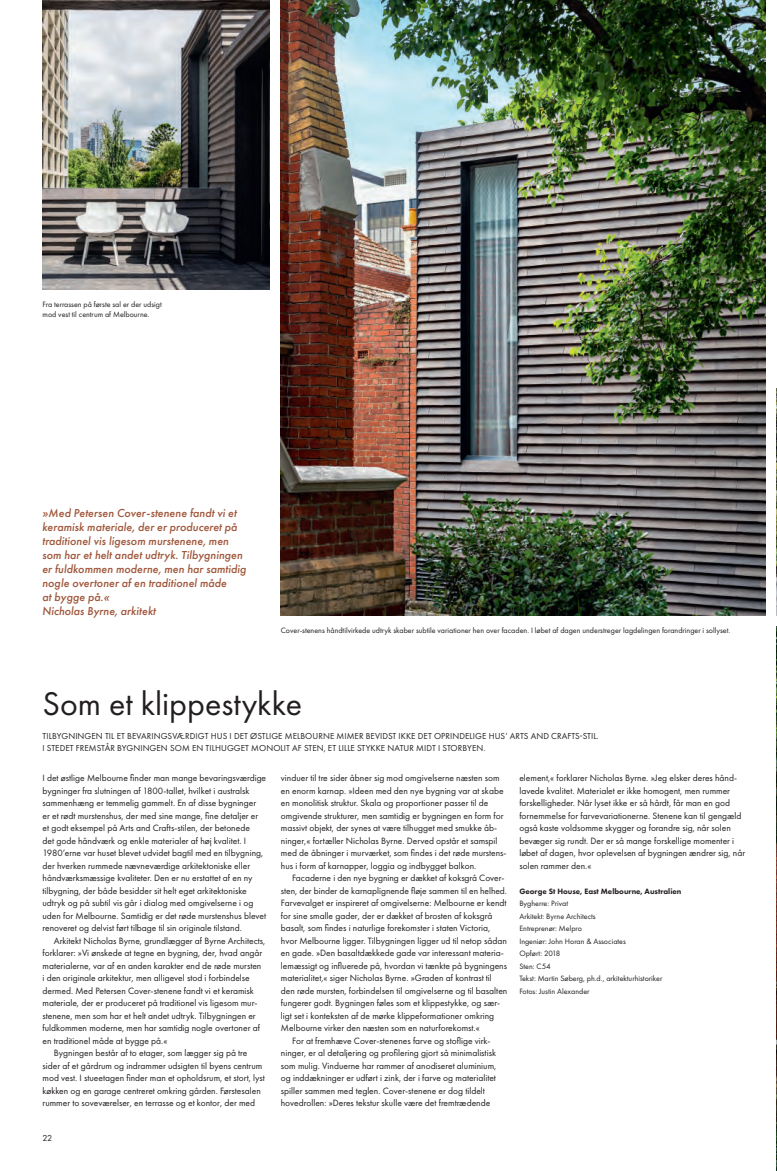
<style>
.page{position:relative;width:777px;height:1171px;background:#fff}
.page>*{position:absolute;margin:0;border:0;box-sizing:border-box;transform-origin:0 0}
.t1{font:34px "Futura PT";color:#231f20}
.t2{font:italic 500 12px/14px "Futura PT";color:#a0563a}
.t3{font:9.5px/12.5px "Futura PT";color:#231f20}
.t4{font:9px/12px "Futura PT";letter-spacing:.01em;color:#231f20}
.t5{font:8px/12.5px "Futura PT";color:#231f20}
.t6{font:800 8px "Futura PT";color:#231f20}
</style>
<div class="page">
<img style="left:281px;top:0;width:484px;height:615px">
<img style="left:43px;top:0;width:226px;height:289px">
<img style="left:776px;top:388px;width:1px;height:227px">
<img style="left:776px;top:626px;width:1px;height:544px">
<p class="t5" style="left:43px;top:299px;width:121px;line-height:10px">Fra terrassen på første sal er der udsigt mod vest til centrum af Melbourne.</p>
<p class="t2" style="left:42px;top:506px;width:206px">»Med Petersen Cover-stenene fandt vi et keramisk materiale, der er produceret på traditionel vis ligesom murstenene, men som har et helt andet udtryk. Tilbygningen er fuldkommen moderne, men har samtidig nogle overtoner af en traditionel måde<br>at bygge på.«<br>Nicholas Byrne, arkitekt</p>
<p class="t5" style="left:281px;top:624px;width:451px">Cover-stenens håndtilvirkede udtryk skaber subtile variationer hen over facaden. I løbet af dagen understreger lagdelingen forandringer i sollyset.</p>
<h1 class="t1" style="left:43px;top:683px;width:261px">Som et klippestykke</h1>
<p class="t4" style="left:43px;top:730px;width:557px">TILBYGNINGEN TIL ET BEVARINGSVÆRDIGT HUS I DET ØSTLIGE MELBOURNE MIMER BEVIDST IKKE DET OPRINDELIGE HUS’ ARTS AND CRAFTS-STIL.<br>I STEDET FREMSTÅR BYGNINGEN SOM EN TILHUGGET MONOLIT AF STEN, ET LILLE STYKKE NATUR MIDT I STORBYEN.</p>
<p class="t3" style="left:43px;top:772px;width:225px">I det østlige Melbourne finder man mange bevaringsværdige bygninger fra slutningen af 1800-tallet, hvilket i australsk sammenhæng er temmelig gammelt. En af disse bygninger<br>er et rødt murstenshus, der med sine mange, fine detaljer er et godt eksempel på Arts and Crafts-stilen, der betonede<br>det gode håndværk og enkle materialer af høj kvalitet. I 1980’erne var huset blevet udvidet bagtil med en tilbygning, der hverken rummede nævneværdige arkitektoniske eller håndværksmæssige kvaliteter. Den er nu erstattet af en ny tilbygning, der både besidder sit helt eget arkitektoniske udtryk og på subtil vis går i dialog med omgivelserne i og uden for Melbourne. Samtidig er det røde murstenshus blevet renoveret og delvist ført tilbage til sin originale tilstand.</p>
<p class="t3" style="left:54px;top:934px;width:213px">Arkitekt Nicholas Byrne, grundlægger af Byrne Architects,</p>
<p class="t3" style="left:43px;top:947px;width:221px">forklarer: »Vi ønskede at tegne en bygning, der, hvad angår</p>
<p class="t3" style="left:43px;top:959px;width:220px">materialerne, var af en anden karakter end de røde mursten</p>
<p class="t3" style="left:43px;top:972px;width:209px">i den originale arkitektur, men alligevel stod i forbindelse</p>
<p class="t3" style="left:43px;top:984px;width:213px">dermed. Med Petersen Cover-stenene fandt vi et keramisk</p>
<p class="t3" style="left:43px;top:997px;width:216px">materiale, der er produceret på traditionel vis ligesom mur-</p>
<p class="t3" style="left:43px;top:1009px;width:215px">stenene, men som har et helt andet udtryk. Tilbygningen er</p>
<p class="t3" style="left:43px;top:1022px;width:219px">fuldkommen moderne, men har samtidig nogle overtoner af</p>
<p class="t3" style="left:43px;top:1034px;width:126px">en traditionel måde at bygge på.«</p>
<p class="t3" style="left:54px;top:1047px;width:195px">Bygningen består af to etager, som lægger sig på tre</p>
<p class="t3" style="left:43px;top:1059px;width:221px">sider af et gårdrum og indrammer udsigten til byens centrum</p>
<p class="t3" style="left:43px;top:1072px;width:224px">mod vest. I stueetagen finder man et opholdsrum, et stort, lyst</p>
<p class="t3" style="left:43px;top:1084px;width:220px">køkken og en garage centreret omkring gården. Førstesalen</p>
<p class="t3" style="left:43px;top:1097px;width:214px">rummer to soveværelser, en terrasse og et kontor, der med</p>
<p class="t4" style="left:43px;top:1132px;width:11px">22</p>
<p class="t3" style="left:281px;top:772px;width:227px">vinduer til tre sider åbner sig mod omgivelserne næsten som en enorm karnap. »Ideen med den nye bygning var at skabe en monolitisk struktur. Skala og proportioner passer til de omgivende strukturer, men samtidig er bygningen en form for massivt objekt, der synes at være tilhugget med smukke åb&shy;ninger,« fortæller Nicholas Byrne. Derved opstår et samspil med de åbninger i murværket, som findes i det røde murstens&shy;hus i form af karnapper, loggia og indbygget balkon.</p>
<p class="t3" style="left:292px;top:872px;width:214px">Facaderne i den nye bygning er dækket af koksgrå Cover-</p>
<p class="t3" style="left:281px;top:884px;width:228px">sten, der binder de karnaplignende fløje sammen til en helhed.</p>
<p class="t3" style="left:281px;top:897px;width:227px">Farvevalget er inspireret af omgivelserne: Melbourne er kendt</p>
<p class="t3" style="left:281px;top:909px;width:213px">for sine smalle gader, der er dækket af brosten af koksgrå</p>
<p class="t3" style="left:281px;top:922px;width:211px">basalt, som findes i naturlige forekomster i staten Victoria,</p>
<p class="t3" style="left:281px;top:934px;width:227px">hvor Melbourne ligger. Tilbygningen ligger ud til netop sådan</p>
<p class="t3" style="left:281px;top:947px;width:224px">en gade. »Den basaltdækkede gade var interessant materia-</p>
<p class="t3" style="left:281px;top:959px;width:228px">lemæssigt og influerede på, hvordan vi tænkte på bygningens</p>
<p class="t3" style="left:281px;top:972px;width:212px">materialitet,« siger Nicholas Byrne. »Graden af kontrast til</p>
<p class="t3" style="left:281px;top:984px;width:228px">den røde mursten, forbindelsen til omgivelserne og til basalten</p>
<p class="t3" style="left:281px;top:997px;width:221px">fungerer godt. Bygningen føles som et klippestykke, og sær-</p>
<p class="t3" style="left:281px;top:1009px;width:215px">ligt set i konteksten af de mørke klippeformationer omkring</p>
<p class="t3" style="left:281px;top:1022px;width:200px">Melbourne virker den næsten som en naturforekomst.«</p>
<p class="t3" style="left:292px;top:1034px;width:200px">For at fremhæve Cover-stenenes farve og stoflige virk-</p>
<p class="t3" style="left:281px;top:1047px;width:216px">ninger, er al detaljering og profilering gjort så minimalistisk</p>
<p class="t3" style="left:281px;top:1059px;width:217px">som mulig. Vinduerne har rammer af anodiseret aluminium,</p>
<p class="t3" style="left:281px;top:1072px;width:216px">og inddækninger er udført i zink, der i farve og materialitet</p>
<p class="t3" style="left:281px;top:1084px;width:205px">spiller sammen med teglen. Cover-stenene er dog tildelt</p>
<p class="t3" style="left:281px;top:1097px;width:211px">hovedrollen: »Deres tekstur skulle være det fremtrædende</p>
<p class="t3" style="left:519px;top:772px;width:227px">element,« forklarer Nicholas Byrne. »Jeg elsker deres hånd&shy;lavede kvalitet. Materialet er ikke homogent, men rummer forskelligheder. Når lyset ikke er så hårdt, får man en god fornemmelse for farvevariationerne. Stenene kan til gengæld også kaste voldsomme skygger og forandre sig, når solen bevæger sig rundt. Der er så mange forskellige momenter i løbet af dagen, hvor oplevelsen af bygningen ændrer sig, når solen rammer den.«</p>
<p class="t6" style="left:519px;top:886px;width:164px">George St House, East Melbourne, Australien</p>
<p class="t5" style="left:519px;top:897px;width:145px">Bygherre: Privat<br>Arkitekt: Byrne Architects<br>Entreprenør: Melpro<br>Ingeniør: John Horan &amp; Associates<br>Opført: 2018<br>Sten: C54<br>Tekst: Martin Søberg, ph.d., arkitekturhistoriker<br>Fotos: Justin Alexander</p>
</div>
